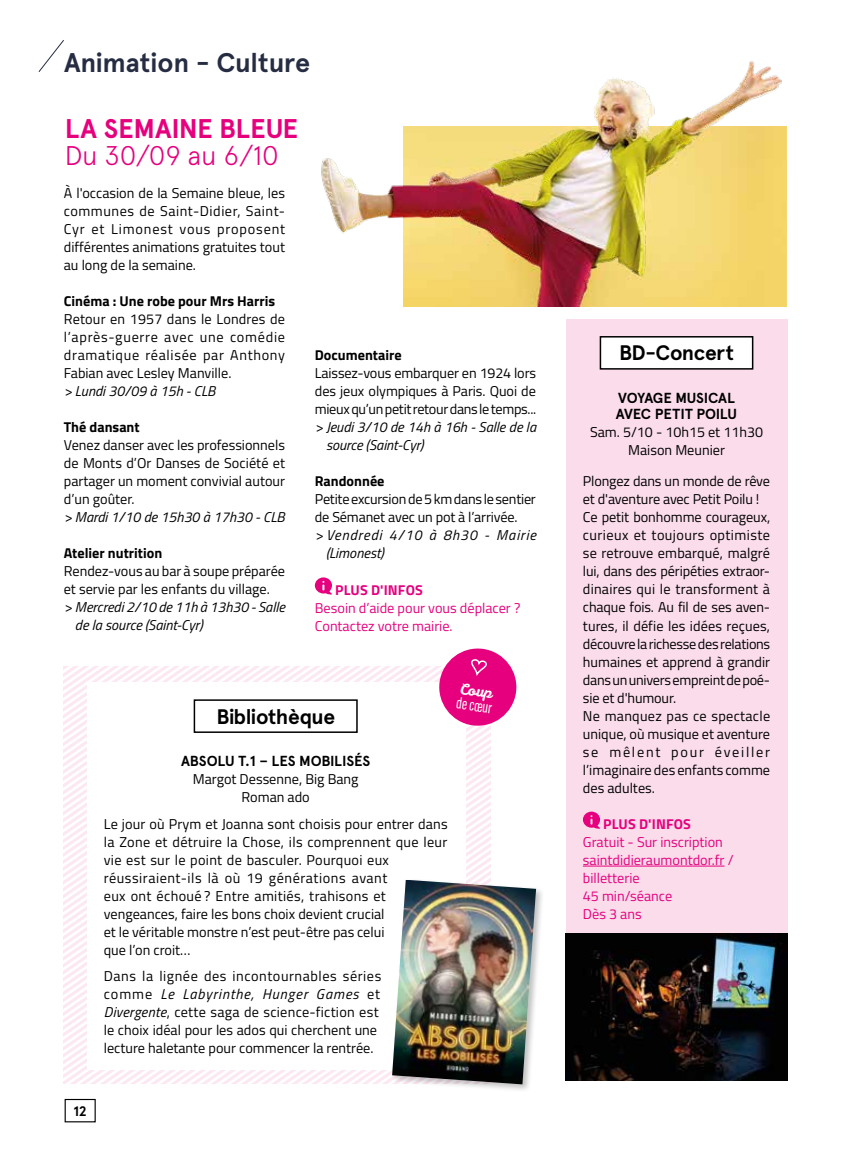
<style>
.page{position:relative;width:851px;height:1149px;background:#fff}
.page>*{position:absolute;margin:0;border:0;box-sizing:border-box;transform-origin:0 0}
.t1{font:700 27px "Apercu Pro";color:#262d43}
.t2{font:700 27px "Apercu Pro";letter-spacing:-.01em;color:#e6007d}
.t3{font:27px "Apercu Light Pro";letter-spacing:-.005em;color:#e6007d}
.t4{font:700 21px "Apercu Pro";letter-spacing:-.025em;color:#000}
.t5{font:16.5px "Acumin Pro Extra Cond";color:#fff}
.t6{font:15px "Leckerli One";color:#fff}
.t7{font:700 14.55px/16.5px "Apercu Pro";letter-spacing:-.01em;color:#000}
.t8{font:14.25px/18px "Titillium Web";color:#000}
.t9{font:italic 14.25px/18px "Titillium Web";color:#000}
.t10{font:14.25px/18px "Titillium Web";color:#e6007d}
.t11{font:700 14.25px "Titillium Web";color:#000}
.t12{font:italic 14.25px/18px "Titillium Web";letter-spacing:.065em;color:#000}
.t13{font:700 14.25px "Titillium Web";letter-spacing:.01em;color:#e6007d}
.t14{font:700 13.8px "Apercu Pro";color:#000}
.s1{font-style:italic}
</style>
<div class="page">
<div style="left:65px;top:1098px;width:31px;height:23px;border:1px solid #000"></div>
<svg style="left:38px;top:40px;width:26px;height:32px"></svg>
<div style="left:194px;top:699px;width:163px;height:33px;border:2px solid #000"></div>
<div style="left:390px;top:877px;width:155px;height:215px;background:#000;opacity:.25"></div>
<svg style="left:64px;top:879px;width:472px;height:205px"></svg>
<img style="left:392px;top:879px;width:144px;height:204px">
<div style="left:566px;top:319px;width:221px;height:616px;background:#fadceb"></div>
<hr style="left:583px;top:865px;width:141px;height:1px;background:#e6007d">
<div style="left:600px;top:337px;width:152px;height:32px;background:#fff"></div>
<div style="left:599px;top:336px;width:154px;height:33px;border:2px solid #000"></div>
<svg style="left:583px;top:811px;width:17px;height:17px"></svg>
<svg style="left:315px;top:577px;width:17px;height:17px"></svg>
<svg style="left:436px;top:648px;width:81px;height:80px"></svg>
<img style="left:566px;top:933px;width:221px;height:147px">
<img style="left:321px;top:61px;width:464px;height:245px">
<h1 class="t1" style="left:64px;top:42px;width:248px">Animation - Culture</h1>
<h1 class="t2" style="left:65px;top:108px;width:235px">LA SEMAINE BLEUE</h1>
<h1 class="t3" style="left:65px;top:135px;width:215px">Du 30/09 au 6/10</h1>
<p class="t8" style="left:64px;top:183px;width:223px;text-align:justify">À l'occasion de la Semaine bleue, les communes de Saint-Didier, Saint-Cyr et Limonest vous proposent différentes animations gratuites tout au long de la semaine.</p>
<p class="t11" style="left:64px;top:290px;width:213px">Cinéma : Une robe pour Mrs Harris</p>
<p class="t8" style="left:64px;top:309px;width:223px;text-align:justify">Retour en 1957 dans le Londres de l’après-guerre avec une comédie dramatique réalisée par Anthony Fabian avec Lesley Manville.</p>
<p class="t9" style="left:64px;top:381px;width:153px">&gt; Lundi 30/09 à 15h - CLB</p>
<p class="t11" style="left:64px;top:416px;width:77px">Thé dansant</p>
<p class="t8" style="left:64px;top:435px;width:223px;text-align:justify">Venez danser avec les professionnels de Monts d’Or Danses de Société et partager un moment convivial autour d’un goûter.</p>
<p class="t9" style="left:64px;top:507px;width:222px">&gt; Mardi 1/10 de 15h30 à 17h30 - CLB</p>
<p class="t11" style="left:64px;top:542px;width:100px">Atelier nutrition</p>
<p class="t8" style="left:64px;top:561px;width:223px">Rendez-vous au bar à soupe préparée et servie par les enfants du village.</p>
<p class="t9" style="left:75px;top:597px;width:212px;text-indent:-11px">&gt; Mercredi 2/10 de 11h à 13h30 - Salle de la source (Saint-Cyr)</p>
<p class="t11" style="left:315px;top:344px;width:88px">Documentaire</p>
<p class="t8" style="left:315px;top:363px;width:223px;text-align:justify">Laissez-vous embarquer en 1924 lors des jeux olympiques à Paris. Quoi de mieux qu’un petit retour dans le temps...</p>
<p class="t9" style="left:326px;top:417px;width:211px;text-indent:-11px">&gt; Jeudi 3/10 de 14h à 16h - Salle de la source (Saint-Cyr)</p>
<p class="t11" style="left:315px;top:470px;width:71px">Randonnée</p>
<p class="t8" style="left:315px;top:489px;width:222px">Petite excursion de 5 km dans le sentier de Sémanet avec un pot à l’arrivée.</p>
<p class="t12" style="left:326px;top:525px;width:212px;text-indent:-11px">&gt; Vendredi 4/10 à 8h30 - Mairie (Limonest)</p>
<p class="t13" style="left:335px;top:578px;width:89px">PLUS D'INFOS</p>
<p class="t10" style="left:315px;top:597px;width:207px">Besoin d’aide pour vous déplacer ?<br>Contactez votre mairie.</p>
<h2 class="t4" style="left:216px;top:700px;width:120px">Bibliothèque</h2>
<p class="t7" style="left:181px;top:752px;width:191px">ABSOLU T.1 – LES MOBILISÉS</p>
<p class="t8" style="left:193px;top:769px;width:167px;text-align:center">Margot Dessenne, Big Bang<br>Roman ado</p>
<p class="t8" style="left:104px;top:813px;width:345px">Le jour où Prym et Joanna sont choisis pour entrer dans la Zone et détruire la Chose, ils comprennent que leur vie est sur le point de basculer. Pourquoi eux réussiraient-ils là où 19 générations avant<br>eux ont échoué ? Entre amitiés, trahisons et vengeances, faire les bons choix devient crucial<br>et le véritable monstre n’est peut-être pas celui<br>que l’on croit…</p>
<p class="t8" style="left:104px;top:966px;width:279px">Dans la lignée des incontournables séries comme <span class="s1">Le Labyrinthe, Hunger Games</span> et <span class="s1">Divergente</span>, cette saga de science-fiction est le choix idéal pour les ados qui cherchent une lecture haletante pour commencer la rentrée.</p>
<p class="t6" style="left:461px;top:678px;width:34px;rotate:8deg">Coup</p>
<p class="t5" style="left:458px;top:692px;width:37px;rotate:8deg">de cœur</p>
<p class="t14" style="left:73px;top:1099px;width:15px">12</p>
<h2 class="t4" style="left:619px;top:337px;width:116px">BD-Concert</h2>
<p class="t7" style="left:616px;top:389px;width:123px">VOYAGE MUSICAL<br>AVEC PETIT POILU</p>
<p class="t8" style="left:590px;top:422px;width:174px;text-align:center">Sam. 5/10 - 10h15 et 11h30<br>Maison Meunier</p>
<p class="t8" style="left:583px;top:471px;width:189px">Plongez dans un monde de rêve et d'aventure avec Petit Poilu !<br>Ce petit bonhomme courageux, curieux et toujours optimiste se retrouve embarqué, malgré lui, dans des péripéties extraor&shy;dinaires qui le transforment à chaque fois. Au fil de ses aven&shy;tures, il défie les idées reçues, découvre la richesse des relations humaines et apprend à grandir dans un univers empreint de poé&shy;sie et d'humour.<br>Ne manquez pas ce spectacle unique, où musique et aventure se mêlent pour éveiller l’imaginaire des enfants comme des adultes.</p>
<p class="t13" style="left:603px;top:812px;width:89px">PLUS D'INFOS</p>
<p class="t10" style="left:583px;top:831px;width:152px">Gratuit - Sur inscription saintdidieraumontdor.fr / billetterie<br>45 min/séance<br>Dès 3 ans</p>
</div>
